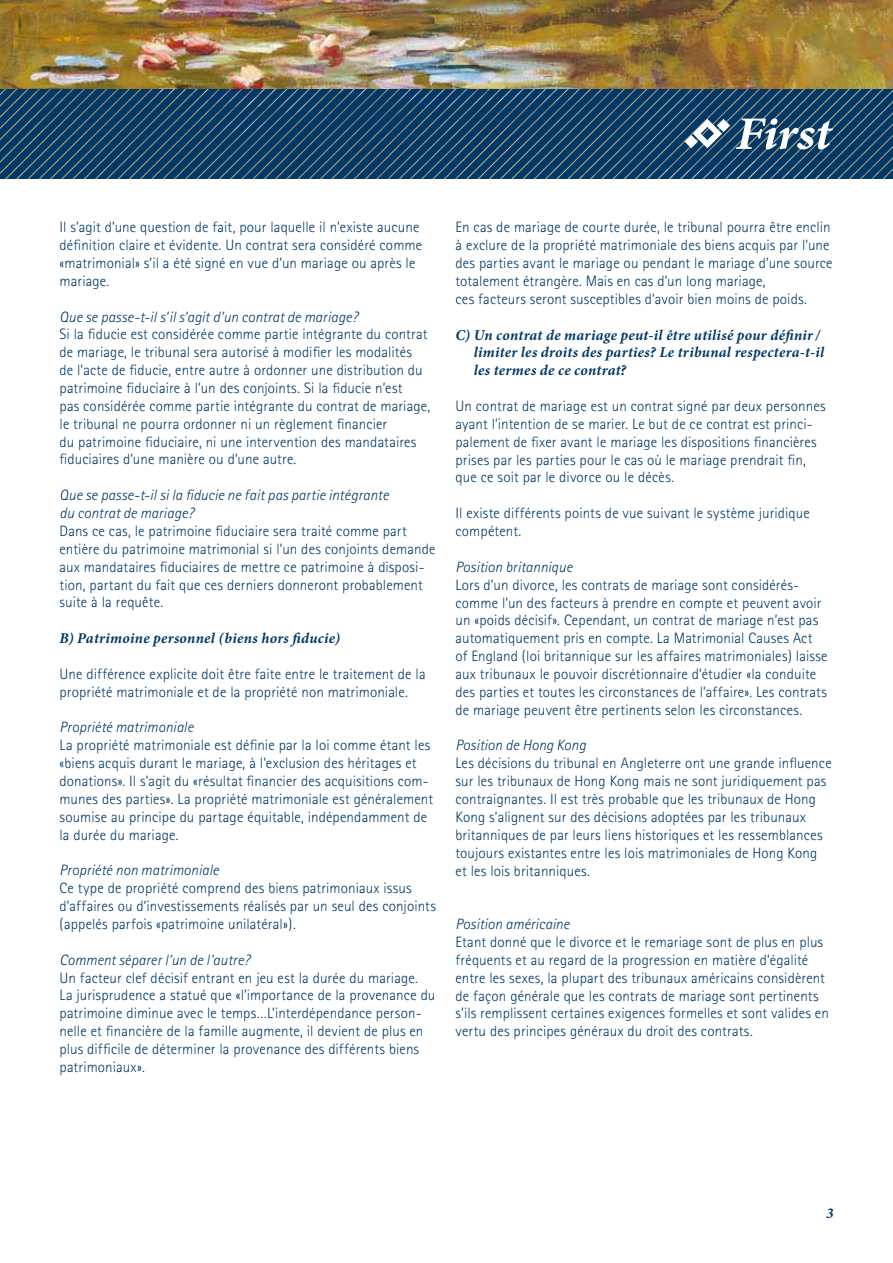
<style>
.page{position:relative;width:893px;height:1263px;background:#fff}
.page>*{position:absolute;margin:0;border:0;box-sizing:border-box;transform-origin:0 0}
.t1{font:300 15px/17.9px "Rotis Sans Serif";letter-spacing:.01em;color:#003867}
.t2{font:italic 300 15px/17.9px "Rotis Sans Serif";letter-spacing:.005em;color:#003867}
.t3{font:italic 700 15px/17.9px "Minion Pro";letter-spacing:.02em;color:#003867}
</style>
<div class="page">
<img style="left:0;top:0;width:893px;height:89px">
<svg style="left:0;top:89px;width:893px;height:90px;fill:#003867"></svg>
<svg style="left:736px;top:118px;width:97px;height:31px"></svg>
<svg style="left:685px;top:119px;width:45px;height:29px"></svg>
<p class="t1" style="left:60px;top:218px;width:364px">Il s’agit d’une question de fait, pour laquelle il n’existe aucune définition claire et évidente. Un contrat sera considéré comme «matrimonial» s’il a été signé en vue d’un mariage ou après le mariage.</p>
<p class="t2" style="left:60px;top:308px;width:300px">Que se passe-t-il s’il s’agit d’un contrat de mariage?</p>
<p class="t1" style="left:60px;top:325px;width:372px">Si la fiducie est considérée comme partie intégrante du contrat de mariage, le tribunal sera autorisé à modifier les modalités<br>de l’acte de fiducie, entre autre à ordonner une distribution du patrimoine fiduciaire à l’un des conjoints. Si la fiducie n’est<br>pas considérée comme partie intégrante du contrat de mariage, le tribunal ne pourra ordonner ni un règlement financier<br>du patrimoine fiduciaire, ni une intervention des mandataires fiduciaires d’une manière ou d’une autre.</p>
<p class="t2" style="left:60px;top:486px;width:331px">Que se passe-t-il si la fiducie ne fait pas partie intégrante du contrat de mariage?</p>
<p class="t1" style="left:60px;top:522px;width:378px">Dans ce cas, le patrimoine fiduciaire sera traité comme part entière du patrimoine matrimonial si l’un des conjoints demande aux mandataires fiduciaires de mettre ce patrimoine à disposi&shy;tion, partant du fait que ces derniers donneront probablement suite à la requête.</p>
<p class="t3" style="left:60px;top:629px;width:282px">B) Patrimoine personnel (biens hors fiducie)</p>
<p class="t1" style="left:60px;top:665px;width:368px">Une différence explicite doit être faite entre le traitement de la propriété matrimoniale et de la propriété non matrimoniale.</p>
<p class="t2" style="left:60px;top:719px;width:135px">Propriété matrimoniale</p>
<p class="t1" style="left:60px;top:736px;width:375px">La propriété matrimoniale est définie par la loi comme étant les «biens acquis durant le mariage, à l’exclusion des héritages et donations». Il s’agit du «résultat financier des acquisitions com&shy;munes des parties». La propriété matrimoniale est généralement soumise au principe du partage équitable, indépendamment de la durée du mariage.</p>
<p class="t2" style="left:60px;top:861px;width:161px">Propriété non matrimoniale</p>
<p class="t1" style="left:60px;top:879px;width:378px">Ce type de propriété comprend des biens patrimoniaux issus d’affaires ou d’investissements réalisés par un seul des conjoints (appelés parfois «patrimoine unilatéral»).</p>
<p class="t2" style="left:60px;top:951px;width:192px">Comment séparer l’un de l’autre?</p>
<p class="t1" style="left:60px;top:968px;width:377px">Un facteur clef décisif entrant en jeu est la durée du mariage.<br>La jurisprudence a statué que «l’importance de la provenance du patrimoine diminue avec le temps…L’interdépendance person&shy;nelle et financière de la famille augmente, il devient de plus en plus difficile de déterminer la provenance des différents biens patrimoniaux».</p>
<p class="t1" style="left:455px;top:218px;width:379px">En cas de mariage de courte durée, le tribunal pourra être enclin à exclure de la propriété matrimoniale des biens acquis par l’une des parties avant le mariage ou pendant le mariage d’une source totalement étrangère. Mais en cas d’un long mariage,<br>ces facteurs seront susceptibles d’avoir bien moins de poids.</p>
<p class="t3" style="left:474px;top:326px;width:352px;text-indent:-18px">C) Un contrat de mariage peut-il être utilisé pour définir / limiter les droits des parties? Le tribunal respectera-t-il les termes de ce contrat?</p>
<p class="t1" style="left:455px;top:397px;width:372px">Un contrat de mariage est un contrat signé par deux personnes ayant l’intention de se marier. Le but de ce contrat est princi&shy;palement de fixer avant le mariage les dispositions financières prises par les parties pour le cas où le mariage prendrait fin, que ce soit par le divorce ou le décès.</p>
<p class="t1" style="left:455px;top:504px;width:356px">Il existe différents points de vue suivant le système juridique compétent.</p>
<p class="t2" style="left:455px;top:558px;width:118px">Position britannique</p>
<p class="t1" style="left:455px;top:576px;width:374px">Lors d’un divorce, les contrats de mariage sont considérés&shy;comme l’un des facteurs à prendre en compte et peuvent avoir un «poids décisif». Cependant, un contrat de mariage n’est pas automatiquement pris en compte. La Matrimonial Causes Act of England (loi britannique sur les affaires matrimoniales) laisse aux tribunaux le pouvoir discrétionnaire d’étudier «la conduite des parties et toutes les circonstances de l’affaire». Les contrats de mariage peuvent être pertinents selon les circonstances.</p>
<p class="t2" style="left:455px;top:737px;width:132px">Position de Hong Kong</p>
<p class="t1" style="left:455px;top:754px;width:378px">Les décisions du tribunal en Angleterre ont une grande influence sur les tribunaux de Hong Kong mais ne sont juridiquement pas contraignantes. Il est très probable que les tribunaux de Hong Kong s’alignent sur des décisions adoptées par les tribunaux britanniques de par leurs liens historiques et les ressemblances toujours existantes entre les lois matrimoniales de Hong Kong et les lois britanniques.</p>
<p class="t2" style="left:455px;top:915px;width:116px">Position américaine</p>
<p class="t1" style="left:455px;top:933px;width:375px">Etant donné que le divorce et le remariage sont de plus en plus fréquents et au regard de la progression en matière d’égalité entre les sexes, la plupart des tribunaux américains considèrent de façon générale que les contrats de mariage sont pertinents s’ils remplissent certaines exigences formelles et sont valides en vertu des principes généraux du droit des contrats.</p>
<p class="t3" style="left:826px;top:1204px;width:9px">3</p>
</div>
